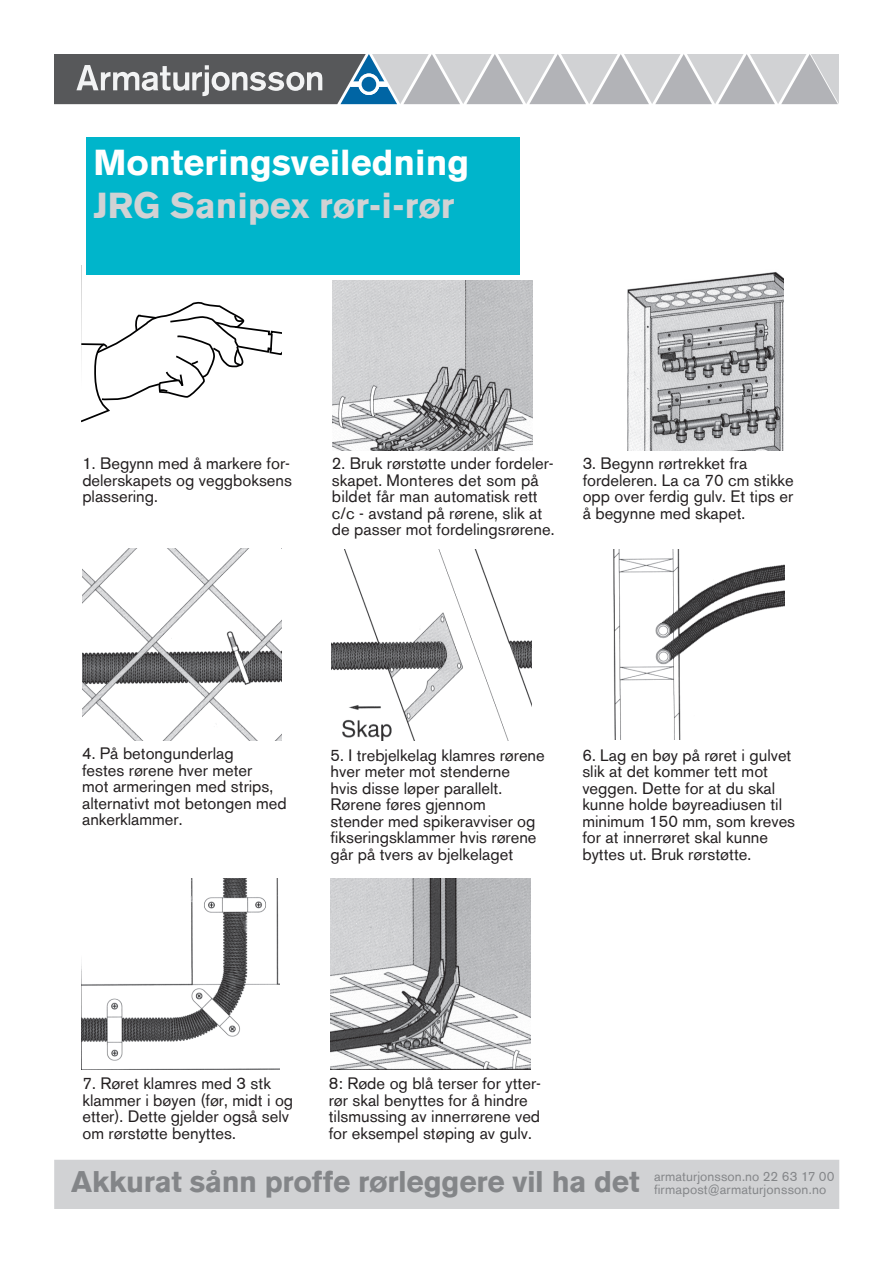
<style>
.page{position:relative;width:893px;height:1263px;background:#fff}
.page>*{position:absolute;margin:0;border:0;box-sizing:border-box;transform-origin:0 0}
.t1{font:700 36px "Akzidenz Grotesk BE";color:#fff}
.t2{font:700 36px "Akzidenz Grotesk BE";color:#d1d2d4}
.t3{font:700 29.85px "Akzidenz Grotesk BE";letter-spacing:-.01em;color:#76787b}
.t4{font:16.5px/16.5px "Akzidenz Grotesk BE";color:#231f20}
.t5{font:13.35px/13.4px "Akzidenz Grotesk BE";letter-spacing:.01em;color:#76787b}
</style>
<div class="page">
<svg style="left:54px;top:54px;width:785px;height:50px;background:#a2a6aa"></svg>
<div style="left:362px;top:77px;width:14px;height:15px;background:#0065a4;border-radius:50%"></div>
<div style="left:54px;top:1160px;width:785px;height:49px;background:#d1d2d4"></div>
<svg style="left:82px;top:301px;width:200px;height:121px"></svg>
<img style="left:333px;top:280px;width:199px;height:170px">
<img style="left:627px;top:272px;width:156px;height:178px">
<img style="left:82px;top:548px;width:199px;height:193px">
<img style="left:331px;top:549px;width:201px;height:192px">
<img style="left:613px;top:549px;width:171px;height:191px">
<img style="left:82px;top:878px;width:197px;height:191px">
<img style="left:331px;top:878px;width:199px;height:191px">
<div style="left:86px;top:137px;width:433px;height:138px;background:#00b5cb"></div>
<h1 class="t1" style="left:94px;top:141px;width:377px">Monteringsveiledning</h1>
<h1 class="t2" style="left:94px;top:185px;width:362px">JRG Sanipex rør-i-rør</h1>
<p class="t4" style="left:82px;top:455px;width:211px">1. Begynn med å markere for&shy;delerskapets og veggboksens plassering.</p>
<p class="t4" style="left:332px;top:455px;width:224px">2. Bruk rørstøtte under fordeler&shy;skapet. Monteres det som på bildet får man automatisk rett c/c - avstand på rørene, slik at de passer mot fordelingsrørene.</p>
<p class="t4" style="left:583px;top:455px;width:213px">3. Begynn rørtrekket fra fordeleren. La ca 70 cm stikke opp over ferdig gulv. Et tips er å begynne med skapet.</p>
<p class="t4" style="left:82px;top:745px;width:206px">4. På betongunderlag<br>festes rørene hver meter<br>mot armeringen med strips, alternativt mot betongen med ankerklammer.</p>
<p class="t4" style="left:331px;top:747px;width:216px">5. I trebjelkelag klamres rørene hver meter mot stenderne<br>hvis disse løper parallelt.<br>Rørene føres gjennom<br>stender med spikeravviser og fikseringsklammer hvis rørene går på tvers av bjelkelaget</p>
<p class="t4" style="left:582px;top:747px;width:214px">6. Lag en bøy på røret i gulvet slik at det kommer tett mot veggen. Dette for at du skal kunne holde bøyreadiusen til minimum 150 mm, som kreves for at innerrøret skal kunne byttes ut. Bruk rørstøtte.</p>
<p class="t4" style="left:82px;top:1075px;width:212px">7. Røret klamres med 3 stk klammer i bøyen (før, midt i og etter). Dette gjelder også selv om rørstøtte benyttes.</p>
<p class="t4" style="left:329px;top:1075px;width:214px">8: Røde og blå terser for ytter&shy;rør skal benyttes for å hindre tilsmussing av innerrørene ved for eksempel støping av gulv.</p>
<h2 class="t3" style="left:71px;top:1165px;width:570px">Akkurat sånn proffe rørleggere vil ha det</h2>
<p class="t5" style="left:654px;top:1169px;width:182px">armaturjonsson.no 22 63 17 00 firmapost@armaturjonsson.no</p>
</div>
